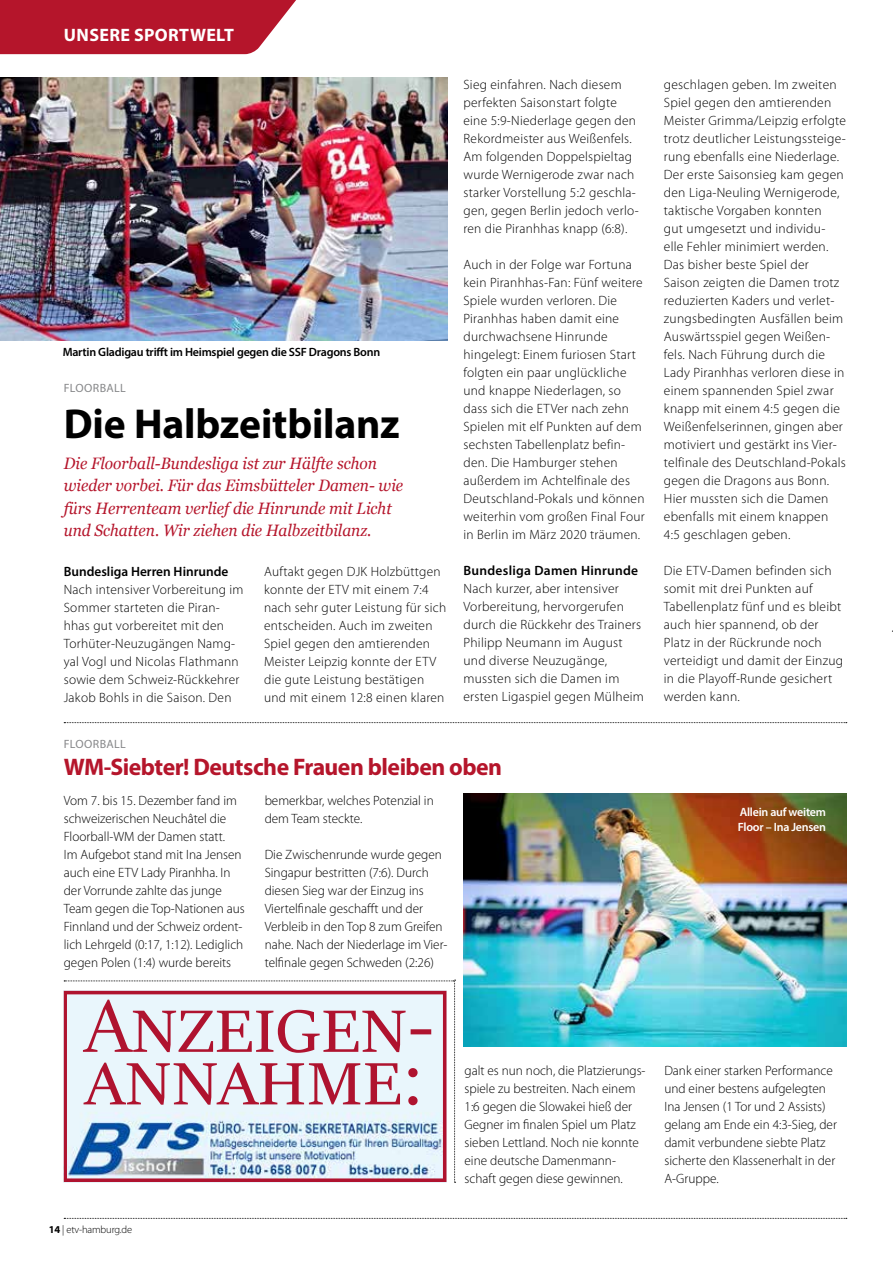
<style>
.page{position:relative;width:893px;height:1263px;background:#fff}
.page>*{position:absolute;margin:0;border:0;box-sizing:border-box;transform-origin:0 0}
.t1{font:700 42px "Myriad Pro";letter-spacing:-.005em;color:#000}
.t2{font:700 24px "Myriad Pro";letter-spacing:-.02em;color:#b5152b}
.t3{font:700 18px "Myriad Pro";letter-spacing:.02em;color:#fff}
.t4{font:italic 16.5px/22.5px "Georgia";color:#b5152b;scale:.94 1}
.t5{font:300 13.5px/18px "Myriad Pro";letter-spacing:.02em;color:#000}
.t6{font:300 13.5px/18px "Myriad Pro";color:#000}
.t7{font:600 13.5px "Myriad Pro";letter-spacing:.005em;color:#000}
.t8{font:600 12px "Myriad Pro";letter-spacing:-.02em;color:#000}
.t9{font:600 12px/15px "Myriad Pro";letter-spacing:-.02em;color:#fff}
.t10{font:12px "Myriad Pro";letter-spacing:.025em;color:#87888a}
.t11{font:300 10.5px "Myriad Pro";letter-spacing:-.015em;color:#000}
.s1{font-weight:700}
</style>
<div class="page">
<svg style="left:64px;top:1218px;width:783px;height:1px"></svg>
<img style="left:0;top:78px;width:448px;height:262px">
<svg style="left:0;top:0;width:296px;height:54px;background:#ba253a"></svg>
<svg style="left:64px;top:980px;width:392px;height:203px"></svg>
<img style="left:64px;top:991px;width:382px;height:191px">
<img style="left:463px;top:793px;width:383px;height:253px">
<svg style="left:64px;top:722px;width:783px;height:1px"></svg>
<h3 class="t3" style="left:64px;top:23px;width:171px">UNSERE SPORTWELT</h3>
<p class="t8" style="left:63px;top:344px;width:319px">Martin Gladigau trifft im Heimspiel gegen die SSF Dragons Bonn</p>
<p class="t10" style="left:64px;top:380px;width:63px">FLOORBALL</p>
<h1 class="t1" style="left:64px;top:397px;width:337px">Die Halbzeitbilanz</h1>
<p class="t4" style="left:64px;top:451px;width:363px">Die Floorball-Bundesliga ist zur Hälfte schon wieder vorbei. Für das Eimsbütteler Damen- wie fürs Herrenteam verlief die Hinrunde mit Licht und Schatten. Wir ziehen die Halbzeitbilanz.</p>
<p class="t7" style="left:64px;top:563px;width:166px">Bundesliga Herren Hinrunde</p>
<p class="t5" style="left:64px;top:581px;width:181px">Nach intensiver Vorbereitung im<br>Sommer starteten die Piran&shy;hhas gut vorbereitet mit den<br>Torhüter-Neuzugängen Namg&shy;yal Vogl und Nicolas Flathmann sowie dem Schweiz-Rückkehrer<br>Jakob Bohls in die Saison. Den</p>
<p class="t5" style="left:264px;top:563px;width:184px">Auftakt gegen DJK Holzbüttgen konnte der ETV mit einem 7:4 nach sehr guter Leistung für sich entscheiden. Auch im zweiten<br>Spiel gegen den amtierenden<br>Meister Leipzig konnte der ETV die gute Leistung bestätigen und mit einem 12:8 einen klaren</p>
<p class="t5" style="left:463px;top:76px;width:177px">Sieg einfahren. Nach diesem perfekten Saisonstart folgte eine 5:9-Niederlage gegen den<br>Rekordmeister aus Weißenfels.<br>Am folgenden Doppelspieltag wurde Wernigerode zwar nach starker Vorstellung 5:2 geschla&shy;gen, gegen Berlin jedoch verlo&shy;ren die Piranhhas knapp (6:8).</p>
<p class="t5" style="left:463px;top:256px;width:183px">Auch in der Folge war Fortuna kein Piranhhas-Fan: Fünf weitere<br>Spiele wurden verloren. Die<br>Piranhhas haben damit eine durchwachsene Hinrunde hingelegt: Einem furiosen Start folgten ein paar unglückliche und knappe Niederlagen, so dass sich die ETVer nach zehn<br>Spielen mit elf Punkten auf dem sechsten Tabellenplatz befin&shy;den. Die Hamburger stehen außerdem im Achtelfinale des<br>Deutschland-Pokals und können weiterhin vom großen Final Four in Berlin im März 2020 träumen.</p>
<p class="t7" style="left:463px;top:562px;width:176px">Bundesliga Damen Hinrunde</p>
<p class="t5" style="left:463px;top:580px;width:182px">Nach kurzer, aber intensiver<br>Vorbereitung, hervorgerufen durch die Rückkehr des Trainers<br>Philipp Neumann im August und diverse Neuzugänge, mussten sich die Damen im ersten Ligaspiel gegen Mülheim</p>
<p class="t10" style="left:64px;top:736px;width:63px">FLOORBALL</p>
<h2 class="t2" style="left:64px;top:751px;width:440px">WM-Siebter! Deutsche Frauen bleiben oben</h2>
<p class="t6" style="left:64px;top:791px;width:182px">Vom 7. bis 15. Dezember fand im schweizerischen Neuchâtel die<br>Floorball-WM der Damen statt.<br>Im Aufgebot stand mit Ina Jensen auch eine ETV Lady Piranhha. In der Vorrunde zahlte das junge<br>Team gegen die Top-Nationen aus<br>Finnland und der Schweiz ordent&shy;lich Lehrgeld (0:17, 1:12). Lediglich gegen Polen (1:4) wurde bereits</p>
<p class="t6" style="left:265px;top:791px;width:171px">bemerkbar, welches Potenzial in dem Team steckte.</p>
<p class="t6" style="left:265px;top:845px;width:184px">Die Zwischenrunde wurde gegen<br>Singapur bestritten (7:6). Durch diesen Sieg war der Einzug ins<br>Viertelfinale geschafft und der<br>Verbleib in den Top 8 zum Greifen nahe. Nach der Niederlage im Vier&shy;telfinale gegen Schweden (2:26)</p>
<p class="t5" style="left:664px;top:76px;width:184px">geschlagen geben. Im zweiten<br>Spiel gegen den amtierenden<br>Meister Grimma/Leipzig erfolgte trotz deutlicher Leistungssteige&shy;rung ebenfalls eine Niederlage.<br>Der erste Saisonsieg kam gegen den Liga-Neuling Wernigerode, taktische Vorgaben konnten<br>gut umgesetzt und individu&shy;elle Fehler minimiert werden.<br>Das bisher beste Spiel der<br>Saison zeigten die Damen trotz reduzierten Kaders und verlet&shy;zungsbedingten Ausfällen beim<br>Auswärtsspiel gegen Weißen&shy;fels. Nach Führung durch die<br>Lady Piranhhas verloren diese in einem spannenden Spiel zwar knapp mit einem 4:5 gegen die<br>Weißenfelserinnen, gingen aber motiviert und gestärkt ins Vier&shy;telfinale des Deutschland-Pokals gegen die Dragons aus Bonn.<br>Hier mussten sich die Damen ebenfalls mit einem knappen<br>4:5 geschlagen geben.</p>
<p class="t5" style="left:664px;top:562px;width:181px">Die ETV-Damen befinden sich somit mit drei Punkten auf<br>Tabellenplatz fünf und es bleibt auch hier spannend, ob der<br>Platz in der Rückrunde noch verteidigt und damit der Einzug in die Playoff-Runde gesichert werden kann.</p>
<p class="t9" style="left:738px;top:804px;width:90px">Allein auf weitem<br>Floor – Ina Jensen</p>
<p class="t11" style="left:49px;top:1224px;width:85px"><span class="s1">14</span> | etv-hamburg.de</p>
<p class="t6" style="left:465px;top:1061px;width:182px">galt es nun noch, die Platzierungs&shy;spiele zu bestreiten. Nach einem<br>1:6 gegen die Slowakei hieß der<br>Gegner im finalen Spiel um Platz sieben Lettland. Noch nie konnte eine deutsche Damenmann&shy;schaft gegen diese gewinnen.</p>
<p class="t6" style="left:664px;top:1061px;width:174px">Dank einer starken Performance und einer bestens aufgelegten<br>Ina Jensen (1 Tor und 2 Assists) gelang am Ende ein 4:3-Sieg, der damit verbundene siebte Platz sicherte den Klassenerhalt in der<br>A-Gruppe.</p>
</div>
